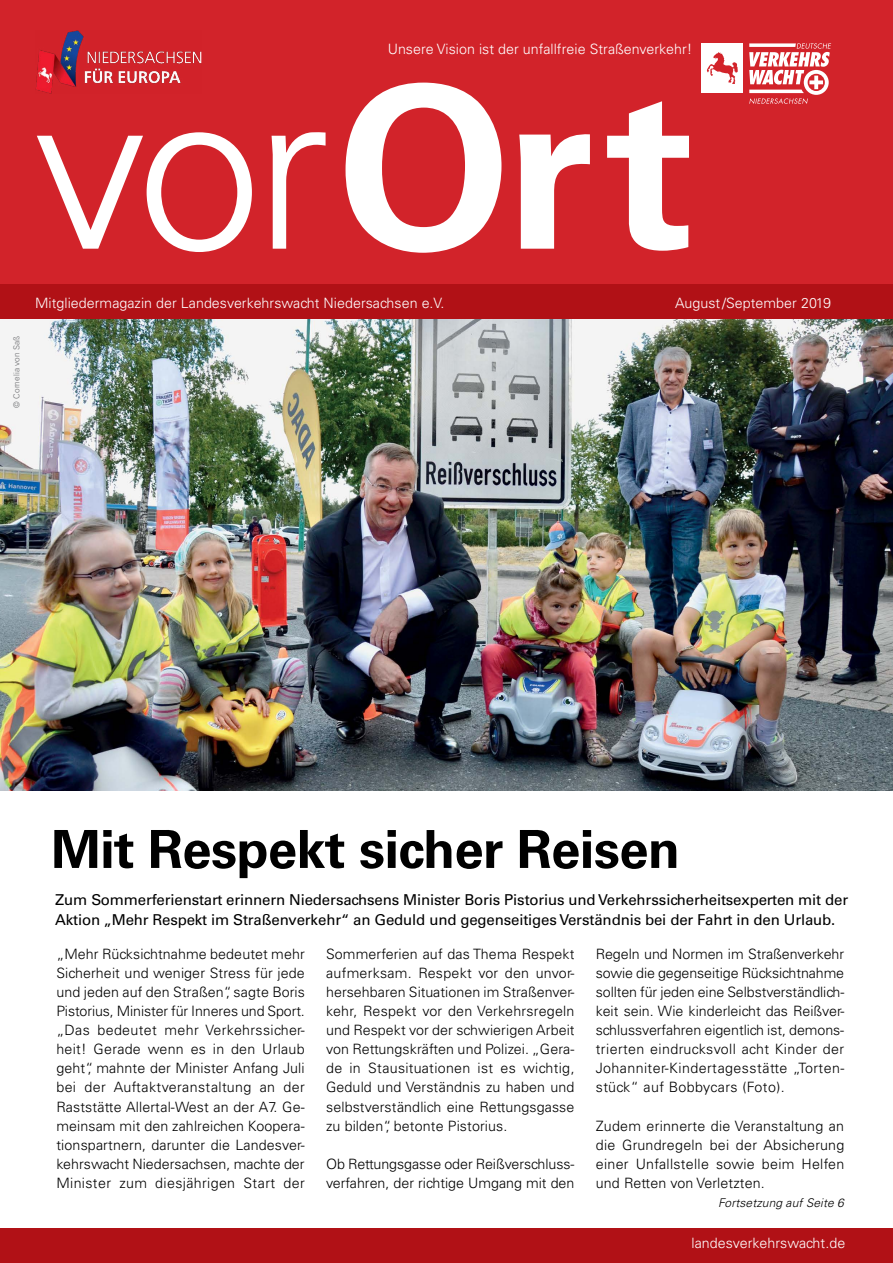
<style>
.page{position:relative;width:893px;height:1263px;background:#fff}
.page>*{position:absolute;margin:0;border:0;box-sizing:border-box;transform-origin:0 0}
.t1{font:300 225px "Univers LT Std";color:#fff}
.t2{font:700 52.5px "Univers LT Std";letter-spacing:-.01em;color:#000}
.t3{font:15px/19.5px "Univers LT Std";letter-spacing:-.01em;color:#000}
.t4{font:300 14.25px/19px "Univers LT Std";letter-spacing:.01em;color:#000;text-align:justify}
.t5{font:300 14.25px "Univers LT Std";letter-spacing:.005em;color:#fff}
.t6{font:italic 300 12px "Univers LT Std";letter-spacing:.01em;color:#000}
.t7{font:300 8.25px "Univers LT Std";letter-spacing:.01em;color:#6d6e71}
.s1{font-weight:700}
</style>
<div class="page">
<img style="left:0;top:319px;width:893px;height:472px">
<div style="left:0;top:0;width:893px;height:285px;background:#d2232a"></div>
<div style="left:0;top:1229px;width:893px;height:34px;background:#b11116"></div>
<svg style="left:749px;top:43px;width:82px;height:61px"></svg>
<div style="left:701px;top:43px;width:41px;height:50px;background:#fff"></div>
<svg style="left:707px;top:52px;width:31px;height:32px"></svg>
<div style="left:0;top:285px;width:893px;height:34px;background:#b11116"></div>
<img style="left:35px;top:31px;width:166px;height:62px">
<p class="t5" style="left:388px;top:41px;width:306px">Unsere Vision ist der unfallfreie Straßenverkehr!</p>
<h1 class="t1" style="left:34px;top:33px;width:662px">vor<span class="s1">Ort</span></h1>
<p class="t7" style="left:12px;top:408px;width:73px;rotate:-90deg">© Cornelia von Saß</p>
<p class="t5" style="left:35px;top:295px;width:411px">Mitgliedermagazin der Landesverkehrswacht Niedersachsen e.V.</p>
<p class="t5" style="left:675px;top:295px;width:157px">August/September 2019</p>
<h2 class="t2" style="left:51px;top:819px;width:630px">Mit Respekt sicher Reisen</h2>
<p class="t3" style="left:55px;top:890px;width:794px">Zum Sommerferienstart erinnern Niedersachsens Minister Boris Pistorius und Verkehrssicherheitsexperten mit der<br>Aktion „Mehr Respekt im Straßenverkehr“ an Geduld und gegenseitiges Verständnis bei der Fahrt in den Urlaub.</p>
<p class="t4" style="left:56px;top:944px;width:250px">„Mehr Rücksichtnahme bedeutet mehr Sicherheit und weniger Stress für jede und jeden auf den Straßen“, sagte Boris Pistorius, Minister für Inneres und Sport. „Das bedeutet mehr Verkehrssicher&shy;heit! Gerade wenn es in den Urlaub geht“, mahnte der Minister Anfang Juli bei der Auftaktveranstaltung an der Raststätte Allertal-West an der A7. Ge&shy;meinsam mit den zahlreichen Koopera&shy;tionspartnern, darunter die Landesver&shy;kehrswacht Niedersachsen, machte der Minister zum diesjährigen Start der</p>
<p class="t4" style="left:326px;top:944px;width:250px">Sommerferien auf das Thema Respekt aufmerksam. Respekt vor den unvor&shy;hersehbaren Situationen im Straßenver&shy;kehr, Respekt vor den Verkehrsregeln und Respekt vor der schwierigen Arbeit von Rettungskräften und Polizei. „Gera&shy;de in Stausituationen ist es wichtig, Geduld und Verständnis zu haben und selbstverständlich eine Rettungsgasse zu bilden“, betonte Pistorius.</p>
<p class="t4" style="left:326px;top:1154px;width:250px">Ob Rettungsgasse oder Reißverschluss&shy;verfahren, der richtige Umgang mit den</p>
<p class="t4" style="left:596px;top:944px;width:250px">Regeln und Normen im Straßenverkehr sowie die gegenseitige Rücksichtnahme sollten für jeden eine Selbstverständlich&shy;keit sein. Wie kinderleicht das Reißver&shy;schlussverfahren eigentlich ist, demons&shy;trierten eindrucksvoll acht Kinder der Johanniter-Kindertagesstätte „Torten&shy;stück“ auf Bobbycars (Foto).</p>
<p class="t4" style="left:596px;top:1116px;width:250px">Zudem erinnerte die Veranstaltung an die Grundregeln bei der Absicherung einer Unfallstelle sowie beim Helfen und Retten von Verletzten.</p>
<p class="t6" style="left:718px;top:1196px;width:127px">Fortsetzung auf Seite 6</p>
<p class="t5" style="left:691px;top:1234px;width:155px">landesverkehrswacht.de</p>
</div>
